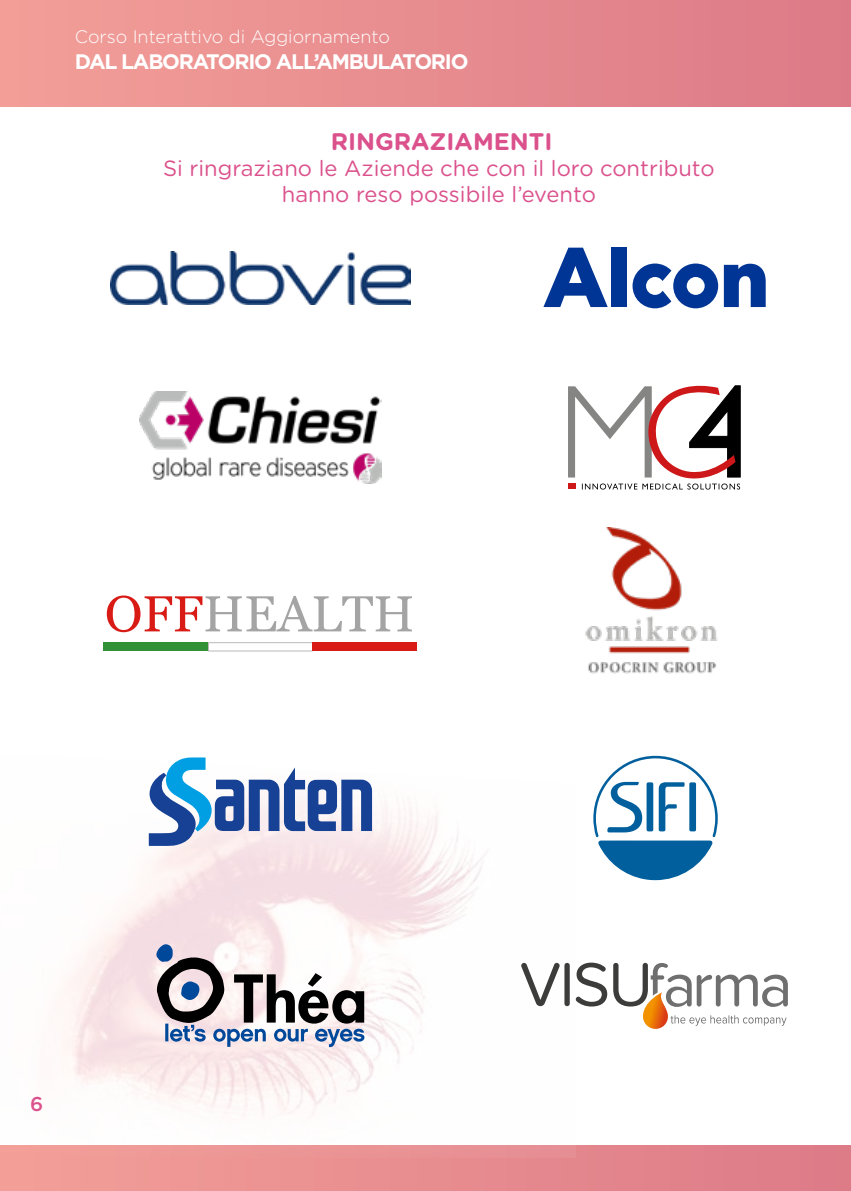
<style>
.page{position:relative;width:851px;height:1191px;background:#fff}
.page>*{position:absolute;margin:0;border:0;box-sizing:border-box;transform-origin:0 0}
.t1{font:700 24px "Gotham Rounded";color:#db518c}
.t2{font:22px/26.4px "Gotham Rounded";color:#db518c;text-align:center}
.t3{font:700 21px "Gotham";letter-spacing:-.06em;color:#fff}
.t4{font:500 20px "Gotham Rounded";color:#db518c}
.t5{font:300 18px "Gotham";color:#fff}
</style>
<div class="page">
<div style="left:0;top:0;width:850px;height:107px;background:linear-gradient(to right,#f29f98,#dd7a87)"></div>
<div style="left:0;top:1145px;width:850px;height:46px;background:linear-gradient(to right,#f39f98,#dd7b88)"></div>
<img style="left:0;top:791px;width:575px;height:366px">
<img style="left:110px;top:252px;width:300px;height:52px">
<svg style="left:632px;top:263px;width:133px;height:45px"></svg>
<svg style="left:543px;top:248px;width:64px;height:59px"></svg>
<div style="left:611px;top:248px;width:16px;height:59px;background:#003595"></div>
<img style="left:139px;top:391px;width:242px;height:92px">
<svg style="left:568px;top:385px;width:172px;height:104px"></svg>
<svg style="left:107px;top:595px;width:305px;height:37px"></svg>
<div style="left:104px;top:642px;width:104px;height:9px;background:#329036"></div>
<svg style="left:208px;top:642px;width:104px;height:9px"></svg>
<div style="left:312px;top:642px;width:105px;height:9px;background:#d91b16"></div>
<img style="left:585px;top:528px;width:133px;height:146px">
<svg style="left:149px;top:757px;width:223px;height:89px"></svg>
<svg style="left:593px;top:756px;width:124px;height:124px"></svg>
<svg style="left:156px;top:944px;width:208px;height:103px"></svg>
<svg style="left:521px;top:963px;width:38px;height:43px"></svg>
<div style="left:564px;top:963px;width:5px;height:43px;background:#3c3c3b;border-radius:3px"></div>
<svg style="left:575px;top:962px;width:32px;height:44px"></svg>
<svg style="left:613px;top:963px;width:174px;height:66px"></svg>
<p class="t5" style="left:75px;top:25px;width:316px">Corso Interattivo di Aggiornamento</p>
<p class="t3" style="left:75px;top:48px;width:395px">DAL LABORATORIO ALL’AMBULATORIO</p>
<p class="t1" style="left:330px;top:124px;width:223px">RINGRAZIAMENTI</p>
<p class="t2" style="left:163px;top:154px;width:553px">Si ringraziano le Aziende che con il loro contributo hanno reso possibile l’evento</p>
<p class="t4" style="left:30px;top:1089px;width:15px">6</p>
</div>
